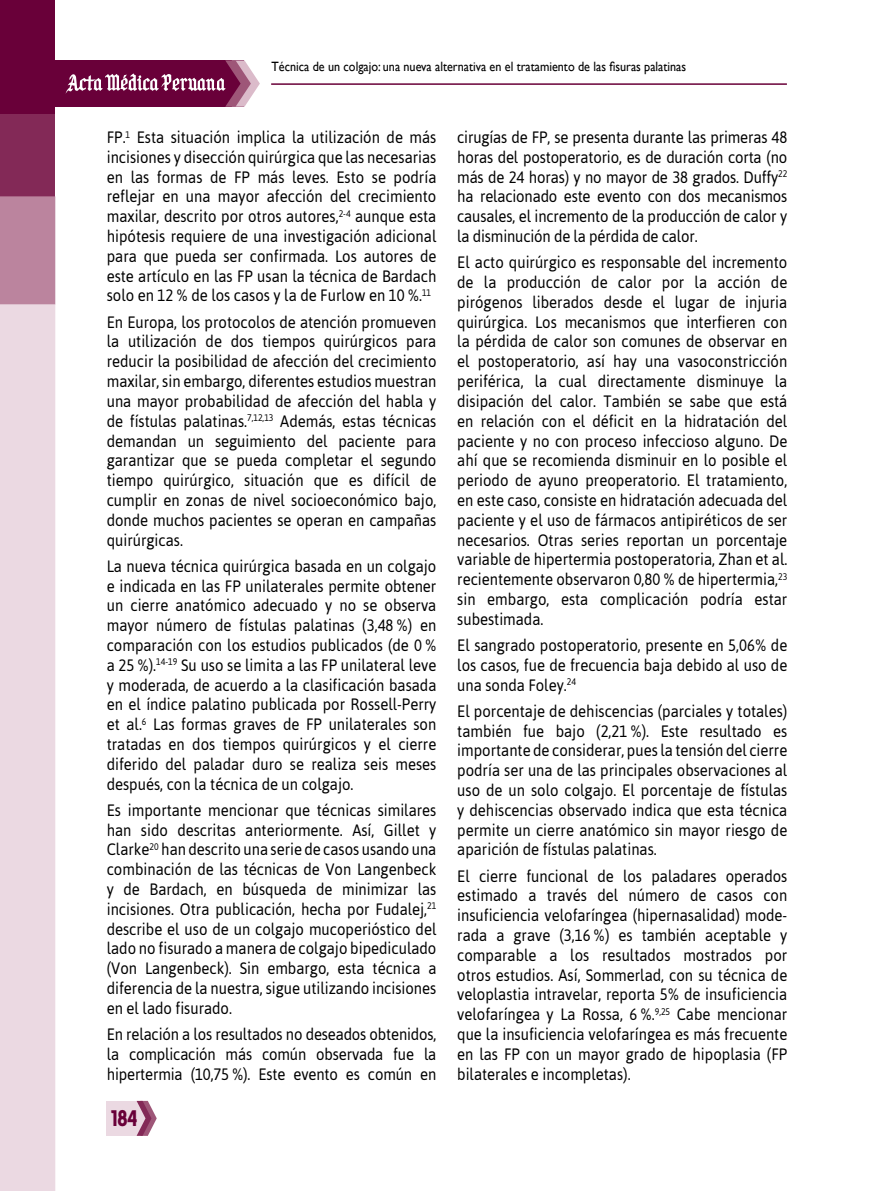
<style>
.page{position:relative;width:872px;height:1191px;background:#fff}
.page>*{position:absolute;margin:0;border:0;box-sizing:border-box;transform-origin:0 0}
.t1{font:22.5px "Milocha";color:#690039;scale:.87 1}
.t2{font:16.5px/19.8px "Asap";color:#000;text-align:justify;scale:.9 1}
.t3{font:13.5px "Gill Sans";color:#000;scale:.9 1}
</style>
<div class="page">
<div style="left:106px;top:1100px;width:42px;height:35px;background:#ebd9e2"></div>
<svg style="left:137px;top:1100px;width:20px;height:35px"></svg>
<div style="left:0;top:0;width:55px;height:114px;background:#690039"></div>
<div style="left:0;top:114px;width:55px;height:82px;background:#832957"></div>
<div style="left:0;top:196px;width:55px;height:109px;background:#bb849e"></div>
<div style="left:0;top:305px;width:55px;height:886px;background:#ebd9e2"></div>
<div style="left:55px;top:60px;width:189px;height:47px;background:#690039"></div>
<hr style="left:271px;top:83px;width:516px;height:2px;background:#690039">
<svg style="left:65px;top:60px;width:195px;height:47px"></svg>
<p class="t3" style="left:271px;top:58px;width:462px">Técnica de un colgajo: una nueva alternativa en el tratamiento de las fisuras palatinas</p>
<p class="t2" style="left:107px;top:127px;width:368px">FP.<sup>1</sup> Esta situación implica la utilización de más incisiones y disección quirúrgica que las necesarias en las formas de FP más leves. Esto se podría reflejar en una mayor afección del crecimiento maxilar, descrito por otros autores,<sup>2-4</sup> aunque esta hipótesis requiere de una investigación adicional para que pueda ser confirmada. Los autores de este artículo en las FP usan la técnica de Bardach solo en 12 % de los casos y la de Furlow en 10 %.<sup>11</sup></p>
<p class="t2" style="left:107px;top:312px;width:368px">En Europa, los protocolos de atención promueven la utilización de dos tiempos quirúrgicos para reducir la posibilidad de afección del crecimiento maxilar, sin embargo, diferentes estudios muestran una mayor probabilidad de afección del habla y de fístulas palatinas.<sup>7,12,13</sup> Además, estas técnicas demandan un seguimiento del paciente para garantizar que se pueda completar el segundo tiempo quirúrgico, situación que es difícil de cumplir en zonas de nivel socioeconómico bajo, donde muchos pacientes se operan en campañas quirúrgicas.</p>
<p class="t2" style="left:107px;top:556px;width:368px">La nueva técnica quirúrgica basada en un colgajo e indicada en las FP unilaterales permite obtener un cierre anatómico adecuado y no se observa mayor número de fístulas palatinas (3,48 %) en comparación con los estudios publicados (de 0 % a 25 %).<sup>14-19</sup> Su uso se limita a las FP unilateral leve y moderada, de acuerdo a la clasificación basada en el índice palatino publicada por Rossell-Perry et al.<sup>6</sup> Las formas graves de FP unilaterales son tratadas en dos tiempos quirúrgicos y el cierre diferido del paladar duro se realiza seis meses después, con la técnica de un colgajo.</p>
<p class="t2" style="left:107px;top:800px;width:368px">Es importante mencionar que técnicas similares han sido descritas anteriormente. Así, Gillet y Clarke<sup>20</sup> han descrito una serie de casos usando una combinación de las técnicas de Von Langenbeck y de Bardach, en búsqueda de minimizar las incisiones. Otra publicación, hecha por Fudalej,<sup>21 </sup>describe el uso de un colgajo mucoperióstico del lado no fisurado a manera de colgajo bipediculado (Von Langenbeck). Sin embargo, esta técnica a diferencia de la nuestra, sigue utilizando incisiones en el lado fisurado.</p>
<p class="t2" style="left:107px;top:1024px;width:368px">En relación a los resultados no deseados obtenidos, la complicación más común observada fue la hipertermia (10,75 %). Este evento es común en</p>
<h1 class="t1" style="left:111px;top:1105px;width:32px">184</h1>
<p class="t2" style="left:457px;top:127px;width:368px">cirugías de FP, se presenta durante las primeras 48 horas del postoperatorio, es de duración corta (no más de 24 horas) y no mayor de 38 grados. Duffy<sup>22 </sup>ha relacionado este evento con dos mecanismos causales, el incremento de la producción de calor y la disminución de la pérdida de calor.</p>
<p class="t2" style="left:457px;top:252px;width:368px">El acto quirúrgico es responsable del incremento de la producción de calor por la acción de pirógenos liberados desde el lugar de injuria quirúrgica. Los mecanismos que interfieren con la pérdida de calor son comunes de observar en el postoperatorio, así hay una vasoconstricción periférica, la cual directamente disminuye la disipación del calor. También se sabe que está en relación con el déficit en la hidratación del paciente y no con proceso infeccioso alguno. De ahí que se recomienda disminuir en lo posible el periodo de ayuno preoperatorio. El tratamiento, en este caso, consiste en hidratación adecuada del paciente y el uso de fármacos antipiréticos de ser necesarios. Otras series reportan un porcentaje variable de hipertermia postoperatoria, Zhan et al. recientemente observaron 0,80 % de hipertermia,<sup>23 </sup>sin embargo, esta complicación podría estar subestimada.</p>
<p class="t2" style="left:457px;top:635px;width:368px">El sangrado postoperatorio, presente en 5,06% de los casos, fue de frecuencia baja debido al uso de una sonda Foley.<sup>24</sup></p>
<p class="t2" style="left:457px;top:701px;width:368px">El porcentaje de dehiscencias (parciales y totales) también fue bajo (2,21 %). Este resultado es importante de considerar, pues la tensión del cierre podría ser una de las principales observaciones al uso de un solo colgajo. El porcentaje de fístulas y dehiscencias observado indica que esta técnica permite un cierre anatómico sin mayor riesgo de aparición de fístulas palatinas.</p>
<p class="t2" style="left:457px;top:865px;width:368px">El cierre funcional de los paladares operados estimado a través del número de casos con insuficiencia velofaríngea (hipernasalidad) mode&shy;rada a grave (3,16 %) es también aceptable y comparable a los resultados mostrados por otros estudios. Así, Sommerlad, con su técnica de veloplastia intravelar, reporta 5% de insuficiencia velofaríngea y La Rossa, 6 %.<sup>9,25</sup> Cabe mencionar que la insuficiencia velofaríngea es más frecuente en las FP con un mayor grado de hipoplasia (FP bilaterales e incompletas).</p>
</div>
